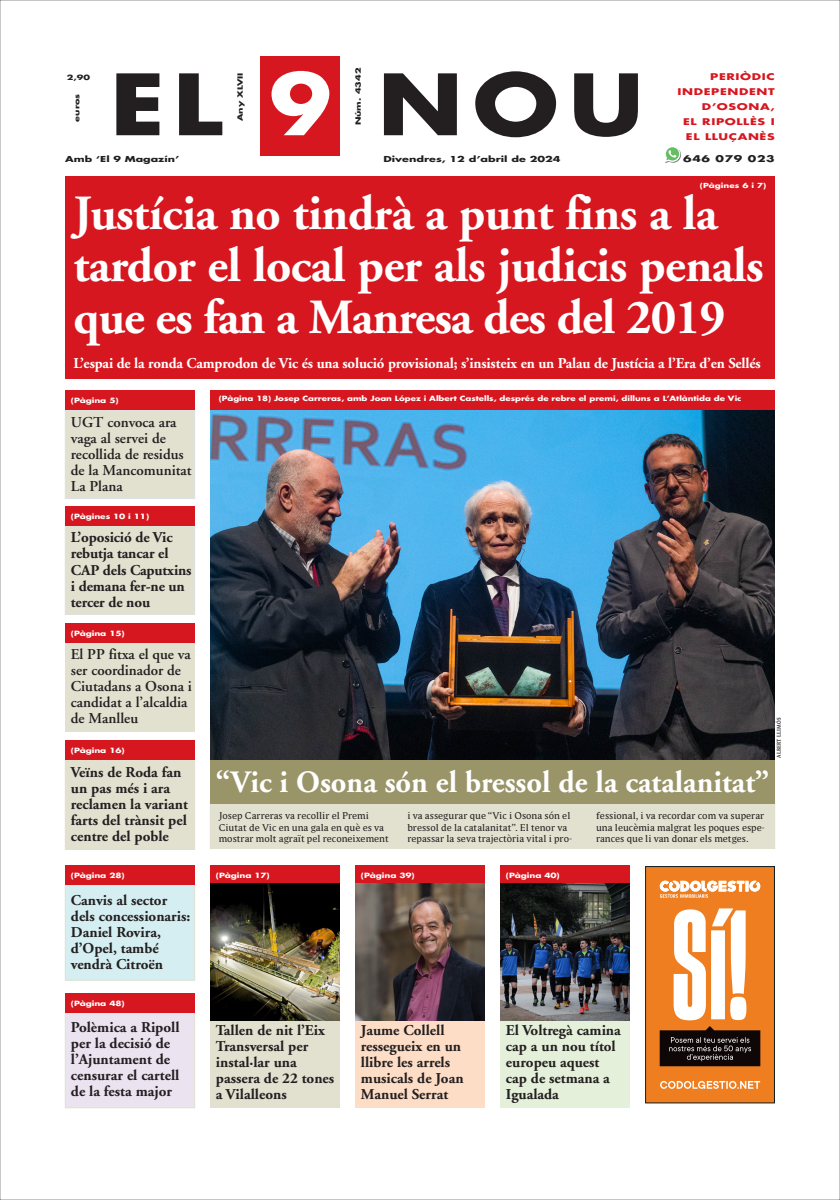
<style>
.page{position:relative;width:840px;height:1200px;background:#fff}
.page>*{position:absolute;margin:0;border:0;box-sizing:border-box;transform-origin:0 0}
.t1{font:700 82px "Futura";color:#231f20;scale:1.22 1}
.t2{font:700 49px/52px "Adobe Garamond";letter-spacing:-.01em;color:#fff}
.t3{font:700 31px "Adobe Garamond";color:#fff}
.t4{font:700 15px/16px "Adobe Garamond";color:#231f20}
.t5{font:600 15px/16px "Adobe Garamond";color:#231f20}
.t6{font:700 15px "Adobe Garamond";letter-spacing:-.01em;color:#fff}
.t7{font:9px/11.5px "Parable LF";color:#231f20}
.t8{font:700 9px/15px "Futura";letter-spacing:.05em;color:#d7171f;text-align:right;scale:1.38 1}
.t9{font:700 9px "Futura";letter-spacing:.05em;color:#231f20;scale:1.38 1}
.t10{font:700 8px "Futura";color:#231f20;scale:1.4 1}
.t11{font:700 8px "Futura";color:#231f20;scale:1.38 1}
.t12{font:700 7px "Futura";letter-spacing:-.005em;color:#fff;scale:1.24 1}
.t13{font:700 7px "Futura";letter-spacing:-.005em;color:#fff;scale:1.28 1}
.t14{font:700 7px "Futura";color:#231f20;scale:1.38 1}
.t15{font:700 6.8px "Futura";color:#fff;scale:1.3 1}
.t16{font:700 5px "Parable LF";letter-spacing:.05em;color:#231f20;scale:.86 1}
.s1{color:#fff}
</style>
<div class="page">
<div style="left:645px;top:866px;width:129px;height:236px;background:#ef7e20"></div>
<svg style="left:659px;top:880px;width:100px;height:17px"></svg>
<svg style="left:660px;top:1080px;width:99px;height:8px"></svg>
<svg style="left:659px;top:908px;width:100px;height:157px"></svg>
<div style="left:645px;top:866px;width:129px;height:236px;border:1px solid #0f1c22"></div>
<div style="left:260px;top:57px;width:80px;height:99px;background:#d7171f"></div>
<svg style="left:665px;top:147px;width:15px;height:16px"></svg>
<div style="left:65px;top:177px;width:709px;height:201px;background:#d7171f"></div>
<div style="left:210px;top:799px;width:564px;height:50px;background:#e2e1d0"></div>
<img style="left:210px;top:410px;width:564px;height:350px">
<div style="left:210px;top:760px;width:564px;height:43px;background:#9a9569"></div>
<div style="left:210px;top:390px;width:564px;height:20px;background:#d7171f"></div>
<div style="left:65px;top:410px;width:129px;height:88px;background:#e2e1d0"></div>
<div style="left:65px;top:410px;width:129px;height:88px;border:1px solid #dde1e4"></div>
<div style="left:65px;top:390px;width:129px;height:20px;background:#d7171f"></div>
<div style="left:65px;top:642px;width:129px;height:89px;background:#e2e1d0"></div>
<div style="left:65px;top:622px;width:129px;height:20px;background:#d7171f"></div>
<div style="left:65px;top:525px;width:129px;height:89px;background:#e2e1d0"></div>
<div style="left:65px;top:525px;width:129px;height:89px;border:1px solid #dde1e4"></div>
<div style="left:65px;top:506px;width:129px;height:19px;background:#d7171f"></div>
<div style="left:65px;top:760px;width:129px;height:89px;background:#e2e1d0"></div>
<div style="left:65px;top:740px;width:129px;height:20px;background:#d7171f"></div>
<div style="left:65px;top:884px;width:129px;height:95px;background:#d5eef1"></div>
<div style="left:65px;top:884px;width:129px;height:95px;border:1px solid #e2e1d0"></div>
<div style="left:65px;top:865px;width:129px;height:19px;background:#d7171f"></div>
<div style="left:210px;top:1018px;width:129px;height:89px;background:#e2e1d0"></div>
<div style="left:210px;top:865px;width:129px;height:19px;background:#d7171f"></div>
<img style="left:210px;top:883px;width:129px;height:137px">
<div style="left:355px;top:1018px;width:129px;height:89px;background:#fdddc6"></div>
<div style="left:355px;top:865px;width:129px;height:20px;background:#d7171f"></div>
<img style="left:355px;top:883px;width:129px;height:137px">
<div style="left:500px;top:1018px;width:129px;height:89px;background:#e4f0da"></div>
<div style="left:500px;top:865px;width:129px;height:19px;background:#d7171f"></div>
<img style="left:500px;top:883px;width:129px;height:137px">
<div style="left:65px;top:1012px;width:129px;height:95px;background:#ece3f0"></div>
<div style="left:65px;top:1012px;width:129px;height:95px;border:1px solid #e2e1d0"></div>
<div style="left:65px;top:992px;width:129px;height:20px;background:#d7171f"></div>
<p class="t14" style="left:67px;top:72px;width:18px">2,90</p>
<p class="t14" style="left:72px;top:122px;width:22px;rotate:-90deg">euros</p>
<p class="t14" style="left:353px;top:125px;width:43px;rotate:-90deg">Núm. 4342</p>
<h1 class="t1" style="left:110px;top:50px;width:439px">EL <span class="s1">9</span> NOU</h1>
<p class="t14" style="left:235px;top:121px;width:37px;rotate:-90deg">Any XLVII</p>
<p class="t11" style="left:65px;top:153px;width:84px">Amb ‘El 9 Magazín’</p>
<p class="t10" style="left:383px;top:153px;width:128px">Divendres, 12 d’abril de 2024</p>
<p class="t8" style="left:677px;top:69px;width:72px">PERIÒDIC<br>INDEPENDENT<br>D’OSONA,<br>EL RIPOLLÈS I</p>
<p class="t8" style="left:685px;top:129px;width:66px">EL LLUÇANÈS</p>
<p class="t9" style="left:682px;top:152px;width:68px">646 079 023</p>
<p class="t15" style="left:699px;top:181px;width:53px">(Pàgines 6 i 7)</p>
<h2 class="t2" style="left:73px;top:188px;width:691px">Justícia no tindrà a punt fins a la tardor el local per als judicis penals que es fan a Manresa des del 2019</h2>
<p class="t6" style="left:73px;top:355px;width:688px">L’espai de la ronda Camprodon de Vic és una solució provisional; s’insisteix en un Palau de Justícia a l’Era d’en Sellés</p>
<p class="t13" style="left:71px;top:395px;width:39px">(Pàgina 5)</p>
<p class="t5" style="left:71px;top:414px;width:122px">UGT convoca ara vaga al servei de recollida de residus de la Mancomunitat<br>La Plana</p>
<p class="t13" style="left:71px;top:511px;width:63px">(Pàgines 10 i 11)</p>
<p class="t4" style="left:71px;top:530px;width:122px">L’oposició de Vic rebutja tancar el<br>CAP dels Caputxins i demana fer-ne un tercer de nou</p>
<p class="t13" style="left:71px;top:628px;width:43px">(Pàgina 15)</p>
<p class="t5" style="left:71px;top:646px;width:122px">El PP fitxa el que va ser coordinador de<br>Ciutadans a Osona i candidat a l’alcaldia de Manlleu</p>
<p class="t13" style="left:71px;top:745px;width:43px">(Pàgina 16)</p>
<p class="t4" style="left:71px;top:764px;width:118px">Veïns de Roda fan un pas més i ara reclamen la variant farts del trànsit pel centre del poble</p>
<p class="t13" style="left:71px;top:870px;width:43px">(Pàgina 28)</p>
<p class="t4" style="left:71px;top:891px;width:121px">Canvis al sector dels concessionaris:<br>Daniel Rovira, d’Opel, també vendrà Citroën</p>
<p class="t13" style="left:71px;top:998px;width:43px">(Pàgina 48)</p>
<p class="t4" style="left:71px;top:1019px;width:110px">Polèmica a Ripoll per la decisió de l’Ajuntament de censurar el cartell de la festa major</p>
<p class="t12" style="left:219px;top:394px;width:423px">(Pàgina 18) Josep Carreras, amb Joan López i Albert Castells, després de rebre el premi, dilluns a L’Atlàntida de Vic</p>
<p class="t16" style="left:775px;top:758px;width:49px;rotate:-90deg">ALBERT LLIMÓS</p>
<h3 class="t3" style="left:216px;top:764px;width:554px">“Vic i Osona són el bressol de la catalanitat”</h3>
<p class="t7" style="left:219px;top:810px;width:171px">Josep Carreras va recollir el Premi<br>Ciutat de Vic en una gala en què es va mostrar molt agraït pel reconeixement</p>
<p class="t7" style="left:407px;top:810px;width:166px">i va assegurar que “Vic i Osona són el bressol de la catalanitat”. El tenor va repassar la seva trajectòria vital i pro-</p>
<p class="t7" style="left:595px;top:810px;width:170px;text-align:justify">fessional, i va recordar com va superar una leucèmia malgrat les poques espe&shy;rances que li van donar els metges.</p>
<p class="t13" style="left:216px;top:870px;width:43px">(Pàgina 17)</p>
<p class="t13" style="left:361px;top:870px;width:43px">(Pàgina 39)</p>
<p class="t13" style="left:505px;top:870px;width:43px">(Pàgina 40)</p>
<p class="t4" style="left:216px;top:1022px;width:120px">Tallen de nit l’Eix<br>Transversal per instal·lar una passera de 22 tones a Vilalleons</p>
<p class="t4" style="left:361px;top:1022px;width:104px">Jaume Collell ressegueix en un llibre les arrels musicals de Joan<br>Manuel Serrat</p>
<p class="t4" style="left:505px;top:1022px;width:116px">El Voltregà camina cap a un nou títol europeu aquest cap de setmana a<br>Igualada</p>
</div>
